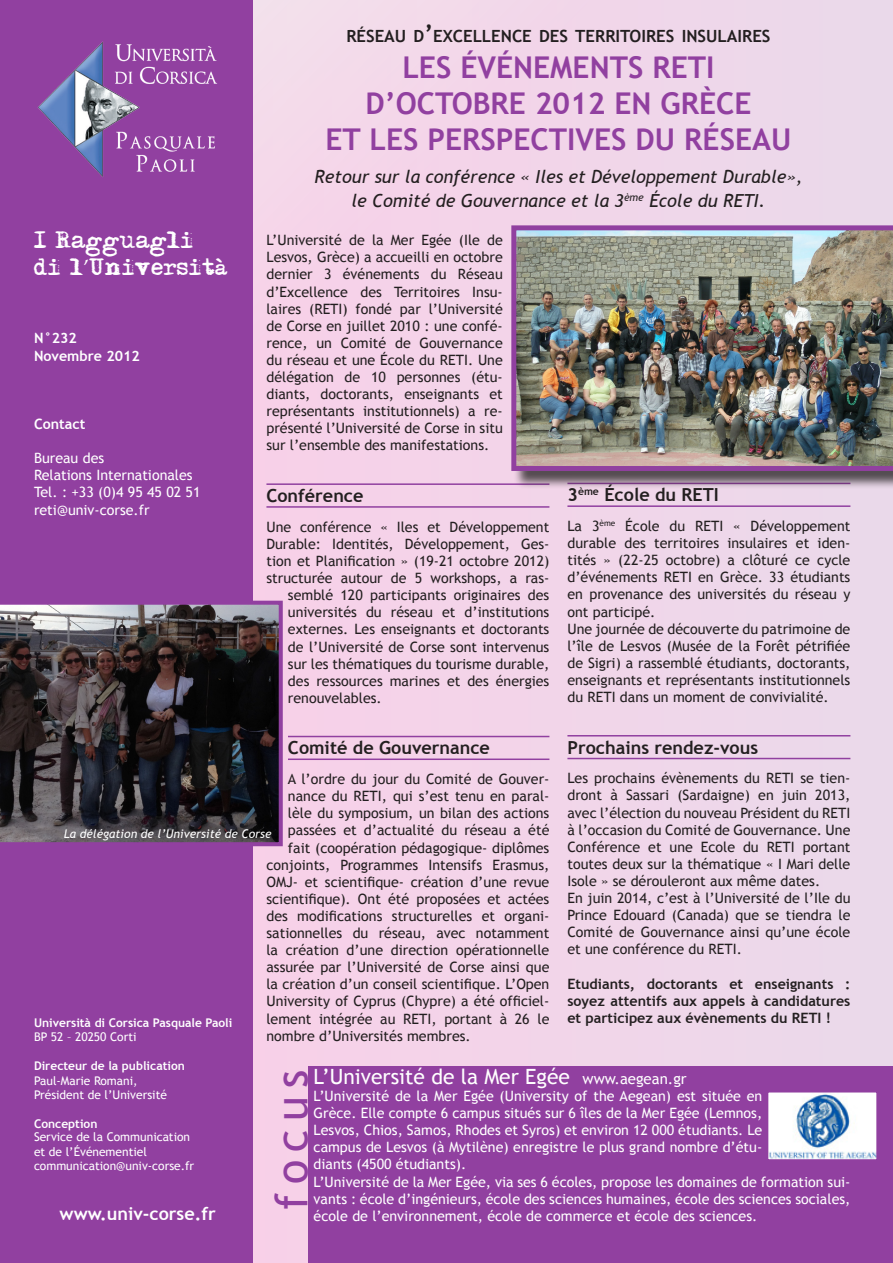
<style>
.page{position:relative;width:893px;height:1263px;background:#f2d6e9}
.page>*{position:absolute;margin:0;border:0;box-sizing:border-box;transform-origin:0 0}
.t1{font:45px "Trebuchet MS";letter-spacing:.19em;color:#9140a0}
.titre_rag{font:700 30px/36px "Trebuchet MS";color:#9140a0;text-align:center}
.t2{font:21px "Trebuchet MS";color:#fff}
.t3{font:21px "Adler";color:#fff}
.titre_rag-2{font:italic 18px/24px "Trebuchet MS";color:#231f20;text-align:center}
.intertitre{font:700 18px "Trebuchet MS";color:#231f20}
.t4{font:700 18px "Trebuchet MS";color:#fff}
.titre_rag-3{font:700 16.8px "Trebuchet MS";color:#231f20}
.t5{font:14.25px/17.1px "Trebuchet MS";color:#231f20;text-align:justify}
.t6{font:14.25px/17.1px "Trebuchet MS";color:#fff;text-align:justify}
.t7{font:700 14.25px/17.1px "Trebuchet MS";color:#231f20;text-align:justify}
.t8{font:700 14.25px "Trebuchet MS";color:#fff}
.mentions{font:12px/14.4px "Trebuchet MS";color:#fff}
.t9{font:700 12px "Trebuchet MS";color:#fff}
.legende_photo{font:italic 12px "Trebuchet MS";color:#fff}
.s1{font-size:24px}
.s2{font-family:"Book Antiqua"}
.s3{font-size:15px}
</style>
<div class="page">
<div style="left:308px;top:1066px;width:585px;height:197px;background:#9140a0"></div>
<hr style="left:266px;top:483px;width:283px;height:2px;background:#9140a0">
<hr style="left:266px;top:506px;width:283px;height:2px;background:#9140a0">
<hr style="left:288px;top:736px;width:261px;height:1px;background:#9140a0">
<hr style="left:288px;top:758px;width:261px;height:2px;background:#9140a0">
<hr style="left:567px;top:505px;width:283px;height:2px;background:#9140a0">
<hr style="left:567px;top:735px;width:283px;height:1px;background:#9140a0">
<hr style="left:567px;top:758px;width:283px;height:1px;background:#9140a0">
<div style="left:0;top:0;width:253px;height:1263px;background:#9140a0"></div>
<img style="left:37px;top:41px;width:181px;height:136px">
<div style="left:514px;top:228px;width:379px;height:262px;background:#231f20;opacity:.75"></div>
<img style="left:511px;top:225px;width:382px;height:246px">
<svg style="left:0;top:601px;width:283px;height:245px;background:#3c343b"></svg>
<img style="left:769px;top:1093px;width:106px;height:65px">
<div style="left:762px;top:1086px;width:120px;height:79px;border:6px solid #9140a0"></div>
<p class="titre_rag-3" style="left:346px;top:26px;width:426px">RÉSEAU D<span class="s1">’</span>EXCELLENCE DES TERRITOIRES INSULAIRES</p>
<p class="titre_rag" style="left:325px;top:50px;width:467px">LES ÉVÉNEMENTS RETI<br>D’OCTOBRE 2012 EN GRÈCE<br>ET LES PERSPECTIVES DU RÉSEAU</p>
<p class="titre_rag-2" style="left:314px;top:165px;width:490px">Retour sur la conférence « Iles et Développement Durable», le Comité de Gouvernance et la 3<sup>ème</sup> École du RETI.</p>
<p class="t5" style="left:266px;top:232px;width:238px">L’Université de la Mer Egée (Ile de Lesvos, Grèce) a accueilli en octobre dernier 3 événements du Réseau d’Excellence des Territoires Insu&shy;laires (RETI) fondé par l’Université de Corse en juillet 2010 : une confé&shy;rence, un Comité de Gouvernance du réseau et une École du RETI. Une délégation de 10 personnes (étu&shy;diants, doctorants, enseignants et représentants institutionnels) a re&shy;présenté l’Université de Corse in situ sur l’ensemble des manifestations.</p>
<p class="intertitre" style="left:266px;top:484px;width:99px">Conférence</p>
<p class="t5" style="left:266px;top:518px;width:284px">Une conférence « Iles et Développement</p>
<p class="t5" style="left:266px;top:535px;width:284px">Durable: Identités, Développement, Ges-</p>
<p class="t5" style="left:266px;top:553px;width:284px">tion et Planification » (19-21 octobre 2012)</p>
<p class="t5" style="left:266px;top:570px;width:284px">structurée autour de 5 workshops, a ras-</p>
<p class="t5" style="left:288px;top:587px;width:263px">semblé 120 participants originaires des</p>
<p class="t5" style="left:288px;top:604px;width:263px">universités du réseau et d’institutions</p>
<p class="t5" style="left:288px;top:621px;width:263px">externes. Les enseignants et doctorants</p>
<p class="t5" style="left:288px;top:638px;width:263px">de l’Université de Corse sont intervenus</p>
<p class="t5" style="left:288px;top:655px;width:263px">sur les thématiques du tourisme durable,</p>
<p class="t5" style="left:288px;top:672px;width:263px">des ressources marines et des énergies</p>
<p class="t5" style="left:288px;top:689px;width:95px">renouvelables.</p>
<p class="intertitre" style="left:288px;top:737px;width:203px">Comité de Gouvernance</p>
<p class="t5" style="left:288px;top:771px;width:263px">A l’ordre du jour du Comité de Gouver-</p>
<p class="t5" style="left:288px;top:788px;width:263px">nance du RETI, qui s’est tenu en paral-</p>
<p class="t5" style="left:288px;top:805px;width:263px">lèle du symposium, un bilan des actions</p>
<p class="t5" style="left:288px;top:822px;width:263px">passées et d’actualité du réseau a été</p>
<p class="t5" style="left:288px;top:839px;width:263px">fait (coopération pédagogique- diplômes</p>
<p class="t5" style="left:266px;top:856px;width:284px">conjoints, Programmes Intensifs Erasmus,</p>
<p class="t5" style="left:266px;top:873px;width:284px">OMJ- et scientifique- création d’une revue</p>
<p class="t5" style="left:266px;top:890px;width:284px">scientifique). Ont été proposées et actées</p>
<p class="t5" style="left:266px;top:907px;width:284px">des modifications structurelles et organi-</p>
<p class="t5" style="left:266px;top:925px;width:284px">sationnelles du réseau, avec notamment</p>
<p class="t5" style="left:266px;top:942px;width:284px">la création d’une direction opérationnelle</p>
<p class="t5" style="left:266px;top:959px;width:284px">assurée par l’Université de Corse ainsi que</p>
<p class="t5" style="left:266px;top:976px;width:284px">la création d’un conseil scientifique. L’Open</p>
<p class="t5" style="left:266px;top:993px;width:284px">University of Cyprus (Chypre) a été officiel-</p>
<p class="t5" style="left:266px;top:1010px;width:284px">lement intégrée au RETI, portant à 26 le</p>
<p class="t5" style="left:266px;top:1027px;width:206px">nombre d’Universités membres.</p>
<p class="t3" style="left:34px;top:231px;width:162px">I Ragguagli</p>
<p class="t3" style="left:34px;top:258px;width:195px">di l<span class="s2">’</span>Università</p>
<p class="t8" style="left:34px;top:329px;width:44px">N°232</p>
<p class="t8" style="left:34px;top:347px;width:107px">Novembre 2012</p>
<p class="t8" style="left:34px;top:415px;width:53px">Contact</p>
<p class="t6" style="left:34px;top:450px;width:72px">Bureau des</p>
<p class="t6" style="left:34px;top:467px;width:160px">Relations Internationales</p>
<p class="t6" style="left:34px;top:484px;width:168px">Tel. : +33 (0)4 95 45 02 51</p>
<p class="t6" style="left:34px;top:501px;width:117px">reti@univ-corse.fr</p>
<p class="intertitre" style="left:567px;top:483px;width:153px">3<sup>ème</sup> École du RETI</p>
<p class="t5" style="left:567px;top:518px;width:284px">La 3<sup>ème</sup> École du RETI « Développement durable des territoires insulaires et iden&shy;tités » (22-25 octobre) a clôturé ce cycle d’événements RETI en Grèce. 33 étudiants en provenance des universités du réseau y ont participé.</p>
<p class="t5" style="left:567px;top:620px;width:284px">Une journée de découverte du patrimoine de l’île de Lesvos (Musée de la Forêt pétrifiée de Sigri) a rassemblé étudiants, doctorants, enseignants et représentants institutionnels du RETI dans un moment de convivialité.</p>
<p class="intertitre" style="left:567px;top:736px;width:192px">Prochains rendez-vous</p>
<p class="t5" style="left:567px;top:770px;width:284px">Les prochains évènements du RETI se tien&shy;dront à Sassari (Sardaigne) en juin 2013, avec l’élection du nouveau Président du RETI à l’occasion du Comité de Gouvernance. Une Conférence et une Ecole du RETI portant toutes deux sur la thématique « I Mari delle Isole » se dérouleront aux même dates.</p>
<p class="t5" style="left:567px;top:890px;width:284px">En juin 2014, c’est à l’Université de l’Ile du Prince Edouard (Canada) que se tiendra le Comité de Gouvernance ainsi qu’une école et une conférence du RETI.</p>
<p class="t7" style="left:567px;top:975px;width:284px">Etudiants, doctorants et enseignants : soyez attentifs aux appels à candidatures et participez aux évènements du RETI !</p>
<p class="legende_photo" style="left:64px;top:827px;width:209px">La délégation de l’Université de Corse</p>
<p class="t9" style="left:34px;top:1015px;width:200px">Università di Corsica Pasquale Paoli</p>
<p class="mentions" style="left:34px;top:1030px;width:104px">BP 52 – 20250 Corti</p>
<p class="t9" style="left:34px;top:1058px;width:152px">Directeur de la publication</p>
<p class="mentions" style="left:34px;top:1073px;width:105px">Paul-Marie Romani,</p>
<p class="mentions" style="left:34px;top:1088px;width:134px">Président de l’Université</p>
<p class="t9" style="left:34px;top:1116px;width:65px">Conception</p>
<p class="mentions" style="left:34px;top:1130px;width:158px">Service de la Communication et de l’Événementiel</p>
<p class="mentions" style="left:34px;top:1159px;width:162px">communication@univ-corse.fr</p>
<p class="t4" style="left:60px;top:1203px;width:158px">www.univ-corse.fr</p>
<p class="t2" style="left:314px;top:1064px;width:375px">L’Université de la Mer Egée <span class="s3">www.aegean.gr</span></p>
<p class="t6" style="left:314px;top:1087px;width:450px">L’Université de la Mer Egée (University of the Aegean) est située en Grèce. Elle compte 6 campus situés sur 6 îles de la Mer Egée (Lemnos, Lesvos, Chios, Samos, Rhodes et Syros) et environ 12 000 étudiants. Le campus de Lesvos (à Mytilène) enregistre le plus grand nombre d’étu&shy;diants (4500 étudiants).</p>
<p class="t6" style="left:314px;top:1173px;width:538px">L’Université de la Mer Egée, via ses 6 écoles, propose les domaines de formation sui&shy;vants : école d’ingénieurs, école des sciences humaines, école des sciences sociales, école de l’environnement, école de commerce et école des sciences.</p>
<p class="t1" style="left:265px;top:1209px;width:142px;rotate:-90deg">focus</p>
</div>
